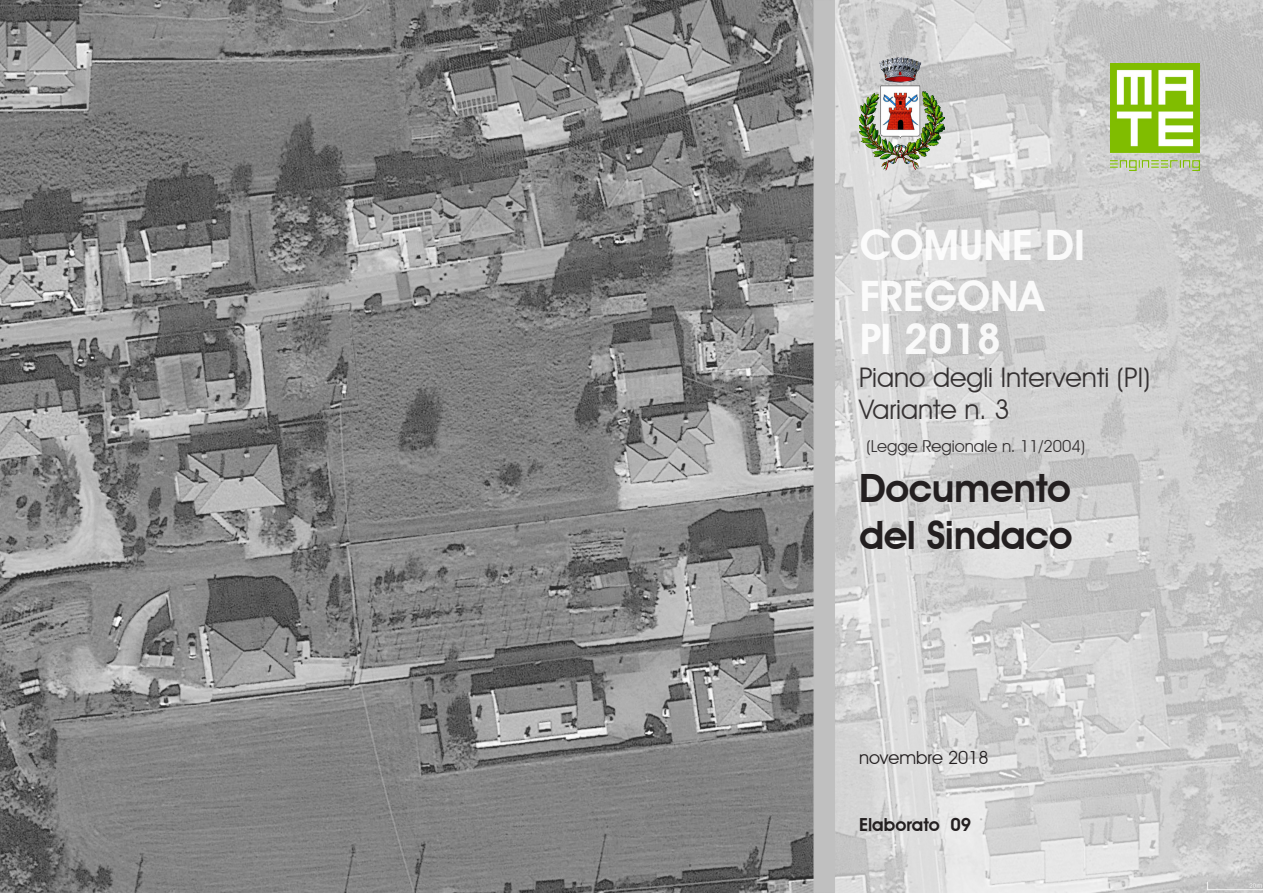
<style>
.page{position:relative;width:1263px;height:893px;background:#fff}
.page>*{position:absolute;margin:0;border:0;box-sizing:border-box;transform-origin:0 0}
.t1{font:600 42px/50.4px "Avant Garde IT Cby BT";color:#fff}
.t2{font:600 39px "Avant Garde IT Cby BT";letter-spacing:-.01em;color:#231f20}
.t3{font:27px/32.4px "Avant Garde IT Cby BT";color:#231f20}
.t4{font:18px "Avant Garde IT Cby BT";color:#231f20}
.t5{font:600 18px "Avant Garde IT Cby BT";color:#231f20}
.t6{font:16.5px "Avant Garde IT Cby BT";color:#231f20}
</style>
<div class="page">
<img style="left:0;top:0;width:1263px;height:893px">
<svg style="left:835px;top:1px;width:428px;height:892px;fill:#d0d0d0"></svg>
<svg style="left:813px;top:0;width:22px;height:893px"></svg>
<img style="left:859px;top:57px;width:85px;height:114px">
<img style="left:1110px;top:64px;width:89px;height:106px">
<h1 class="t1" style="left:859px;top:220px;width:227px">COMUNE DI<br>FREGONA</h1>
<h1 class="t1" style="left:859px;top:314px;width:144px">PI 2018</h1>
<p class="t3" style="left:859px;top:361px;width:293px">Piano degli Interventi (PI)<br>Variante n. 3</p>
<p class="t6" style="left:867px;top:436px;width:220px">(Legge Regionale n. 11/2004)</p>
<p class="t2" style="left:859px;top:465px;width:213px">Documento</p>
<p class="t2" style="left:859px;top:512px;width:215px">del Sindaco</p>
<p class="t4" style="left:859px;top:747px;width:131px">novembre 2018</p>
<p class="t5" style="left:859px;top:813px;width:114px">Elaborato 09</p>
</div>
